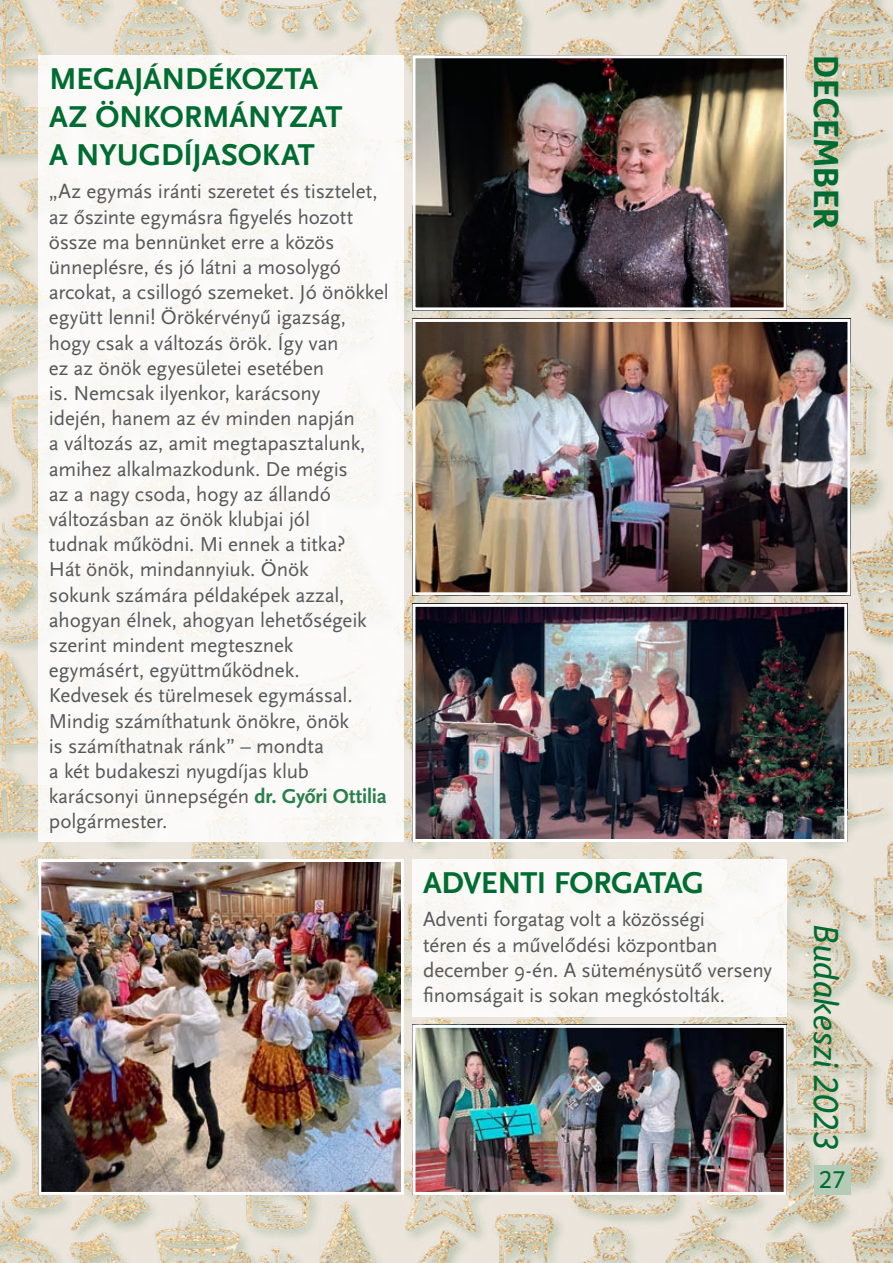
<style>
.page{position:relative;width:893px;height:1263px;background:#fff}
.page>*{position:absolute;margin:0;border:0;box-sizing:border-box;transform-origin:0 0}
.t1{font:italic 36px "Foco";letter-spacing:-.005em;color:#006c31}
.t2{font:700 36px "Foco";letter-spacing:.005em;color:#006c31}
.naptárcím{font:700 31.5px/37.8px "Scala Sans Pro";letter-spacing:-.01em;color:#006c31}
.t3{font:25.5px "Foco";color:#006c31}
.szürke_kisebb_szöveg{font:21px/25.2px "Scala Sans Pro";letter-spacing:-.005em;color:#57585a}
.s1{font-weight:700;color:#297f4b}
</style>
<div class="page">
<img style="left:0;top:0;width:893px;height:1263px">
<div style="left:814px;top:1165px;width:36px;height:30px;background:#b4ccb7"></div>
<img style="left:416px;top:1029px;width:367px;height:162px">
<div style="left:412px;top:1025px;width:375px;height:170px;border:3px solid #fff"></div>
<img style="left:416px;top:608px;width:427px;height:230px">
<div style="left:412px;top:604px;width:435px;height:238px;border:3px solid #fff"></div>
<div style="left:412px;top:859px;width:375px;height:157px;background:#faf9f7"></div>
<div style="left:38px;top:55px;width:366px;height:787px;background:#fbfaf8"></div>
<img style="left:42px;top:863px;width:358px;height:328px">
<div style="left:38px;top:859px;width:366px;height:336px;border:3px solid #fff"></div>
<img style="left:416px;top:59px;width:367px;height:247px">
<div style="left:412px;top:55px;width:375px;height:255px;border:3px solid #fff"></div>
<img style="left:416px;top:323px;width:430px;height:268px">
<div style="left:412px;top:319px;width:438px;height:276px;border:3px solid #fff"></div>
<p class="naptárcím" style="left:49px;top:60px;width:295px">MEGAJÁNDÉKOZTA<br>AZ ÖNKORMÁNYZAT<br>A NYUGDÍJASOKAT</p>
<p class="szürke_kisebb_szöveg" style="left:49px;top:179px;width:342px">„Az egymás iránti szeretet és tisztelet, az őszinte egymásra figyelés hozott össze ma bennünket erre a közös ünneplésre, és jó látni a mosolygó arcokat, a csillogó szemeket. Jó önökkel együtt lenni! Örökérvényű igazság, hogy csak a változás örök. Így van<br>ez az önök egyesületei esetében<br>is. Nemcsak ilyenkor, karácsony<br>idején, hanem az év minden napján<br>a változás az, amit megtapasztalunk, amihez alkalmazkodunk. De mégis<br>az a nagy csoda, hogy az állandó változásban az önök klubjai jól<br>tudnak működni. Mi ennek a titka?<br>Hát önök, mindannyiuk. Önök<br>sokunk számára példaképek azzal, ahogyan élnek, ahogyan lehetőségeik szerint mindent megtesznek egymásért, együttműködnek.<br>Kedvesek és türelmesek egymással.<br>Mindig számíthatunk önökre, önök<br>is számíthatnak ránk” – mondta<br>a két budakeszi nyugdíjas klub karácsonyi ünnepségén <span class="s1">dr. Győri Ottilia </span>polgármester.</p>
<p class="naptárcím" style="left:423px;top:864px;width:282px">ADVENTI FORGATAG</p>
<p class="szürke_kisebb_szöveg" style="left:423px;top:907px;width:350px">Adventi forgatag volt a közösségi<br>téren és a művelődési központban december 9-én. A süteménysütő verseny finomságait is sokan megkóstolták.</p>
<p class="t2" style="left:850px;top:55px;width:174px;rotate:90deg">DECEMBER</p>
<p class="t1" style="left:850px;top:924px;width:228px;rotate:90deg">Budakeszi 2023</p>
<p class="t3" style="left:819px;top:1163px;width:29px">27</p>
</div>
